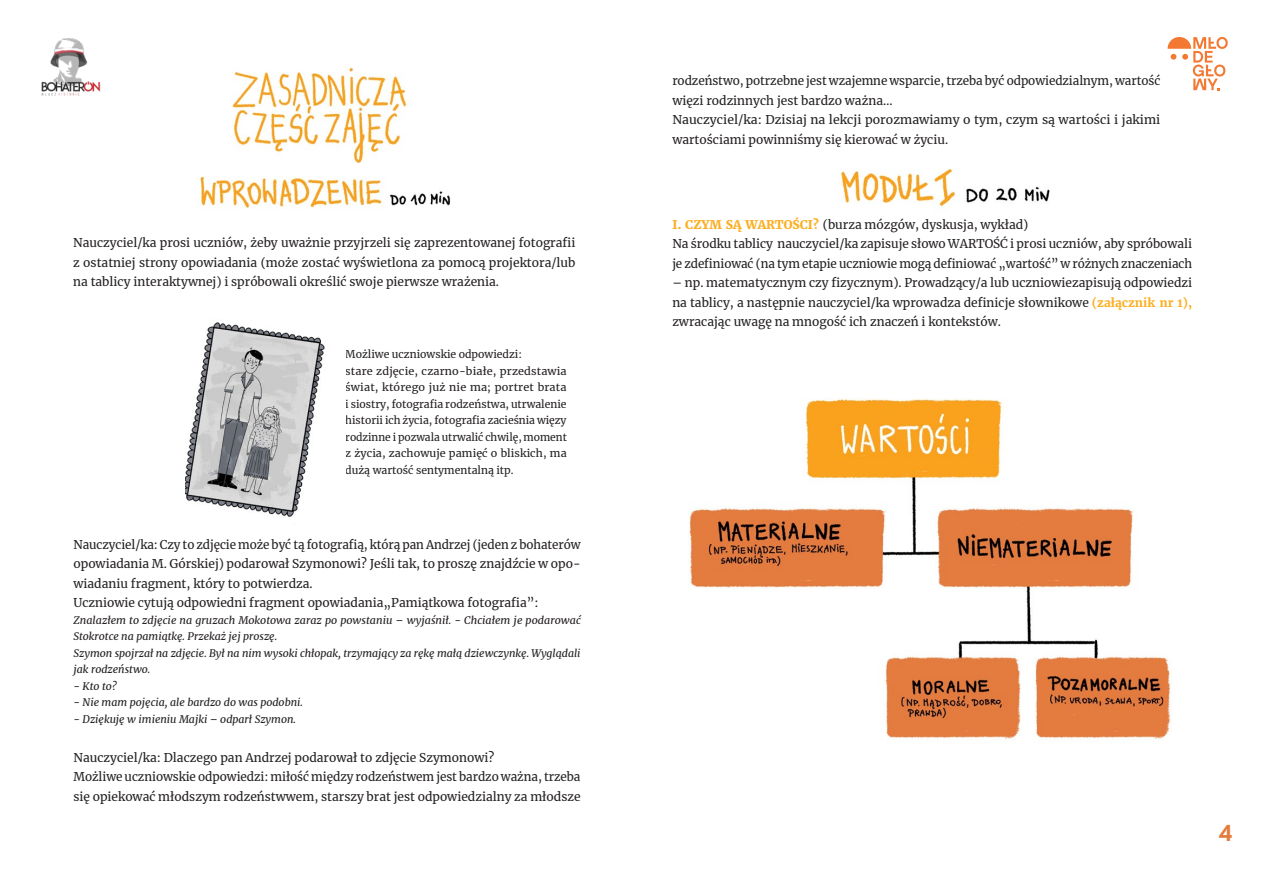
<style>
.page{position:relative;width:1263px;height:893px;background:#fff}
.page>*{position:absolute;margin:0;border:0;box-sizing:border-box;transform-origin:0 0}
.t1{font:700 22.5px "Quasimoda";color:#e47c3e}
.skład_mneijszy{font:12px/19.5px "Merriweather";color:#231f20}
.skład_wyróżnienia{font:12px "Merriweather";color:#231f20}
.skład_italic{font:italic 10.5px/16.5px "Merriweather";color:#231f20}
.skład_JESZCZE2{font:10.5px/16.5px "Merriweather";color:#231f20;text-align:justify;scale:1.04 1}
.skład_JESZCZE2-2{font:10.5px "Merriweather";color:#231f20}
.s1{font-weight:800;color:#fbaf22}
.s2{font-weight:700;color:#fbaf22}
</style>
<div class="page">
<svg style="left:1167px;top:37px;width:61px;height:53px"></svg>
<img style="left:232px;top:67px;width:175px;height:95px">
<img style="left:185px;top:322px;width:140px;height:195px">
<img style="left:839px;top:168px;width:211px;height:39px">
<img style="left:200px;top:176px;width:250px;height:33px">
<img style="left:689px;top:398px;width:482px;height:341px">
<img style="left:41px;top:38px;width:60px;height:58px">
<p class="skład_mneijszy" style="left:73px;top:233px;width:504px;text-align:justify">Nauczyciel/ka prosi uczniów, żeby uważnie przyjrzeli się zaprezentowanej fotografii z ostatniej strony opowiadania (może zostać wyświetlona za pomocą projektora/lub na tablicy interaktywnej) i spróbowali określić swoje pierwsze wrażenia.</p>
<p class="skład_JESZCZE2-2" style="left:345px;top:347px;width:178px">Możliwe uczniowskie odpowiedzi:</p>
<p class="skład_JESZCZE2" style="left:345px;top:363px;width:215px">stare zdjęcie, czarno-białe, przedstawia świat, którego już nie ma; portret brata i siostry, fotografia rodzeństwa, utrwalenie historii ich życia, fotografia zacieśnia więzy rodzinne i pozwala utrwalić chwilę, moment z życia, zachowuje pamięć o bliskich, ma dużą wartość sentymentalną itp.</p>
<p class="skład_mneijszy" style="left:74px;top:534px;width:509px;text-align:justify">Nauczyciel/ka: Czy to zdjęcie może być tą fotografią, którą pan Andrzej (jeden z bohaterów opowiadania M. Górskiej) podarował Szymonowi? Jeśli tak, to proszę znajdźcie w opo&shy;wiadaniu fragment, który to potwierdza.</p>
<p class="skład_mneijszy" style="left:74px;top:593px;width:467px">Uczniowie cytują odpowiedni fragment opowiadania„Pamiątkowa fotografia”:</p>
<p class="skład_italic" style="left:74px;top:611px;width:509px">Znalazłem to zdjęcie na gruzach Mokotowa zaraz po powstaniu – wyjaśnił. - Chciałem je podarować<br>Stokrotce na pamiątkę. Przekaż jej proszę.</p>
<p class="skład_italic" style="left:74px;top:644px;width:509px">Szymon spojrzał na zdjęcie. Był na nim wysoki chłopak, trzymający za rękę małą dziewczynkę. Wyglądali jak rodzeństwo.</p>
<p class="skład_italic" style="left:74px;top:677px;width:45px">- Kto to?</p>
<p class="skład_italic" style="left:74px;top:694px;width:231px">- Nie mam pojęcia, ale bardzo do was podobni.</p>
<p class="skład_italic" style="left:74px;top:710px;width:224px">- Dziękuję w imieniu Majki – odparł Szymon.</p>
<p class="skład_mneijszy" style="left:74px;top:747px;width:422px">Nauczyciel/ka: Dlaczego pan Andrzej podarował to zdjęcie Szymonowi?</p>
<p class="skład_mneijszy" style="left:74px;top:767px;width:509px">Możliwe uczniowskie odpowiedzi: miłość między rodzeństwem jest bardzo ważna, trzeba się opiekować młodszym rodzeństwwem, starszy brat jest odpowiedzialny za młodsze</p>
<p class="skład_mneijszy" style="left:672px;top:71px;width:490px">rodzeństwo, potrzebne jest wzajemne wsparcie, trzeba być odpowiedzialnym, wartość więzi rodzinnych jest bardzo ważna…</p>
<p class="skład_mneijszy" style="left:672px;top:110px;width:489px">Nauczyciel/ka: Dzisiaj na lekcji porozmawiamy o tym, czym są wartości i jakimi wartościami powinniśmy się kierować w życiu.</p>
<p class="skład_wyróżnienia" style="left:672px;top:216px;width:357px"><span class="s1">I. CZYM SĄ WARTOŚCI?</span> (burza mózgów, dyskusja, wykład)</p>
<p class="skład_mneijszy" style="left:672px;top:234px;width:521px">Na środku tablicy nauczyciel/ka zapisuje słowo WARTOŚĆ i prosi uczniów, aby spróbowali je zdefiniować (na tym etapie uczniowie mogą definiować „wartość” w różnych znaczeniach</p>
<p class="skład_mneijszy" style="left:672px;top:273px;width:521px;text-align:justify">– np. matematycznym czy fizycznym). Prowadzący/a lub uczniowiezapisują odpowiedzi na tablicy, a następnie nauczyciel/ka wprowadza definicje słownikowe <span class="s2">(załącznik nr 1), </span>zwracając uwagę na mnogość ich znaczeń i kontekstów.</p>
<h1 class="t1" style="left:1219px;top:815px;width:15px">4</h1>
</div>
